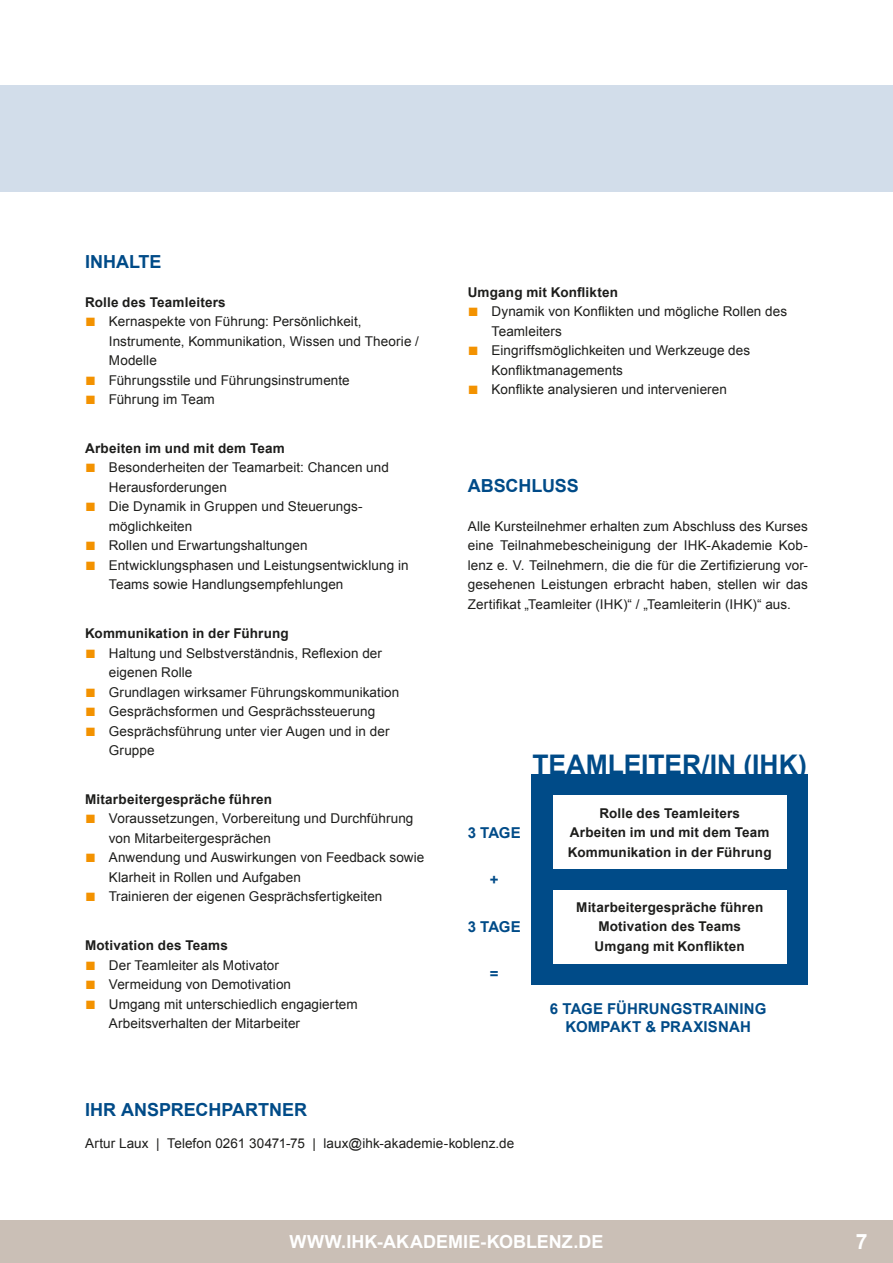
<style>
.page{position:relative;width:893px;height:1263px;background:#fff}
.page>*{position:absolute;margin:0;border:0;box-sizing:border-box;transform-origin:0 0}
.t1{font:700 27px "Arial";color:#004b88}
.t2{font:700 21.15px "Arial";color:#fff}
.t3{font:700 18px "Arial";color:#004b88}
.t4{font:700 18px "Arial";color:#fff}
.t5{font:700 15px/18px "Arial";letter-spacing:.01em;color:#004b88;text-align:center}
.t6{font:13.5px/19.5px "Arial";letter-spacing:.005em;color:#1d1d1b}
.t7{font:700 13.5px/19.5px "Arial";letter-spacing:.015em;color:#1d1d1b;text-align:center}
.s1{font-size:18px;color:#f39200}
</style>
<div class="page">
<div style="left:0;top:1220px;width:893px;height:43px;background:#cabfb6"></div>
<div style="left:0;top:85px;width:893px;height:106px;background:#d2ddea"></div>
<div style="left:531px;top:774px;width:277px;height:210px;background:#004b88"></div>
<div style="left:553px;top:795px;width:234px;height:74px;background:#fff"></div>
<div style="left:553px;top:890px;width:234px;height:73px;background:#fff"></div>
<h3 class="t3" style="left:85px;top:249px;width:78px">INHALTE</h3>
<p class="t7" style="left:85px;top:292px;width:142px">Rolle des Teamleiters</p>
<p class="t6" style="left:109px;top:312px;width:312px;text-indent:-24px"><span class="s1">■</span> Kernaspekte von Führung: Persönlichkeit,<br>Instrumente, Kommunikation, Wissen und Theorie /<br>Modelle</p>
<p class="t6" style="left:85px;top:370px;width:266px"><span class="s1">■</span> Führungsstile und Führungsinstrumente</p>
<p class="t6" style="left:85px;top:390px;width:131px"><span class="s1">■</span> Führung im Team</p>
<p class="t7" style="left:85px;top:439px;width:201px">Arbeiten im und mit dem Team</p>
<p class="t6" style="left:109px;top:458px;width:282px;text-indent:-24px"><span class="s1">■</span> Besonderheiten der Teamarbeit: Chancen und<br>Herausforderungen</p>
<p class="t6" style="left:109px;top:497px;width:254px;text-indent:-24px"><span class="s1">■</span> Die Dynamik in Gruppen und Steuerungs&shy;möglichkeiten</p>
<p class="t6" style="left:85px;top:536px;width:224px"><span class="s1">■</span> Rollen und Erwartungshaltungen</p>
<p class="t6" style="left:109px;top:555px;width:301px;text-indent:-24px"><span class="s1">■</span> Entwicklungsphasen und Leistungsentwicklung in<br>Teams sowie Handlungsempfehlungen</p>
<p class="t7" style="left:85px;top:624px;width:205px">Kommunikation in der Führung</p>
<p class="t6" style="left:109px;top:643px;width:275px;text-indent:-24px"><span class="s1">■</span> Haltung und Selbstverständnis, Reflexion der eigenen Rolle</p>
<p class="t6" style="left:85px;top:682px;width:316px"><span class="s1">■</span> Grundlagen wirksamer Führungskommunikation</p>
<p class="t6" style="left:85px;top:702px;width:292px"><span class="s1">■</span> Gesprächsformen und Gesprächssteuerung</p>
<p class="t6" style="left:109px;top:721px;width:282px;text-indent:-24px"><span class="s1">■</span> Gesprächsführung unter vier Augen und in der<br>Gruppe</p>
<p class="t7" style="left:85px;top:790px;width:188px">Mitarbeitergespräche führen</p>
<p class="t6" style="left:109px;top:809px;width:306px;text-indent:-24px"><span class="s1">■</span> Voraussetzungen, Vorbereitung und Durchführung von Mitarbeitergesprächen</p>
<p class="t6" style="left:109px;top:848px;width:317px;text-indent:-24px"><span class="s1">■</span> Anwendung und Auswirkungen von Feedback sowie<br>Klarheit in Rollen und Aufgaben</p>
<p class="t6" style="left:85px;top:887px;width:299px"><span class="s1">■</span> Trainieren der eigenen Gesprächsfertigkeiten</p>
<p class="t7" style="left:85px;top:936px;width:144px">Motivation des Teams</p>
<p class="t6" style="left:85px;top:955px;width:195px"><span class="s1">■</span> Der Teamleiter als Motivator</p>
<p class="t6" style="left:85px;top:975px;width:208px"><span class="s1">■</span> Vermeidung von Demotivation</p>
<p class="t6" style="left:109px;top:994px;width:250px;text-indent:-24px"><span class="s1">■</span> Umgang mit unterschiedlich engagiertem<br>Arbeitsverhalten der Mitarbeiter</p>
<p class="t7" style="left:468px;top:283px;width:152px">Umgang mit Konflikten</p>
<p class="t6" style="left:492px;top:302px;width:297px;text-indent:-24px"><span class="s1">■</span> Dynamik von Konflikten und mögliche Rollen des<br>Teamleiters</p>
<p class="t6" style="left:492px;top:341px;width:260px;text-indent:-24px"><span class="s1">■</span> Eingriffsmöglichkeiten und Werkzeuge des<br>Konfliktmanagements</p>
<p class="t6" style="left:468px;top:380px;width:261px"><span class="s1">■</span> Konflikte analysieren und intervenieren</p>
<h3 class="t3" style="left:468px;top:473px;width:113px">ABSCHLUSS</h3>
<p class="t6" style="left:468px;top:516px;width:342px;text-align:justify">Alle Kursteilnehmer erhalten zum Abschluss des Kurses eine Teilnahmebescheinigung der IHK-Akademie Kob&shy;lenz e. V. Teilnehmern, die die für die Zertifizierung vor&shy;gesehenen Leistungen erbracht haben, stellen wir das Zertifikat „Teamleiter (IHK)“ / „Teamleiterin (IHK)“ aus.</p>
<p class="t5" style="left:468px;top:824px;width:55px">3 TAGE</p>
<p class="t5" style="left:490px;top:871px;width:10px">+</p>
<p class="t5" style="left:468px;top:918px;width:55px">3 TAGE</p>
<p class="t5" style="left:490px;top:965px;width:10px">=</p>
<h1 class="t1" style="left:532px;top:746px;width:276px">TEAMLEITER/IN (IHK)</h1>
<p class="t7" style="left:568px;top:803px;width:205px">Rolle des Teamleiters<br>Arbeiten im und mit dem Team<br>Kommunikation in der Führung</p>
<p class="t7" style="left:576px;top:898px;width:188px">Mitarbeitergespräche führen<br>Motivation des Teams<br>Umgang mit Konflikten</p>
<p class="t5" style="left:550px;top:1000px;width:218px">6 TAGE FÜHRUNGSTRAINING<br>KOMPAKT &amp; PRAXISNAH</p>
<h3 class="t3" style="left:85px;top:1097px;width:224px">IHR ANSPRECHPARTNER</h3>
<p class="t6" style="left:85px;top:1134px;width:431px">Artur Laux | Telefon 0261 30471-75 | laux@ihk-akademie-koblenz.de</p>
<h3 class="t4" style="left:289px;top:1230px;width:315px">WWW.IHK-AKADEMIE-KOBLENZ.DE</h3>
<h2 class="t2" style="left:856px;top:1228px;width:13px">7</h2>
</div>
